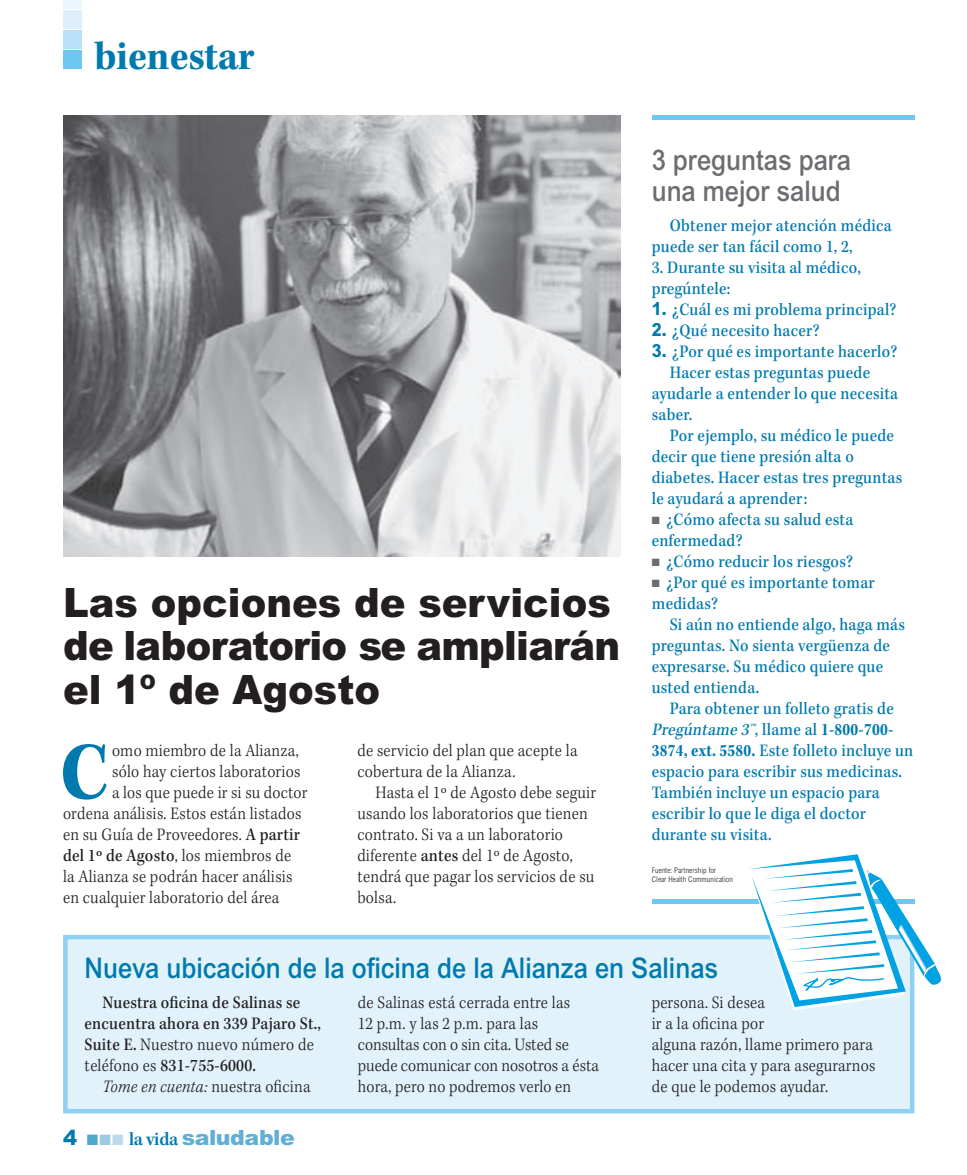
<style>
.page{position:relative;width:967px;height:1175px;background:#fff}
.page>*{position:absolute;margin:0;border:0;box-sizing:border-box;transform-origin:0 0}
.t1{font:85.2px "Kepler Std Bold Scn";color:#007aae}
.t2{font:42px "Kepler Std Bold Scn";letter-spacing:-.005em;color:#007aae}
.t3{font:900 40.5px/43.5px "Arial MT Std";color:#231f20;scale:.95 1}
.t4{font:500 28.5px "Arial MT Std";color:#007aae;scale:.9 1}
.t5{font:500 28.5px/31.5px "Arial MT Std";color:#6c6d70;scale:.9 1}
.t6{font:900 21px "Arial MT Std";letter-spacing:-.02em;color:#61afd2;scale:1.05 1}
.t7{font:500 18px/21px "Kepler Std";letter-spacing:.015em;color:#007aae;scale:.9 1}
.t8{font:300 18px/21px "Kepler Std";letter-spacing:.015em;color:#231f20;scale:.9 1}
.t9{font:500 18px/21px "Kepler Std";letter-spacing:.015em;color:#231f20;scale:.9 1}
.t10{font:300 condensed 7.8px/9.8px "Arial MT Std";letter-spacing:.01em;color:#231f20}
.s1{font-weight:500}
.s2{font-family:"Arial MT Std";font-weight:800}
.s3{color:#6c6d70}
.s4{font-style:italic}
.s5{font-family:"Kepler Std Bold Scn";font-weight:400}
.s6{font-weight:300}
.s7{color:#007aae}
.s8{color:#4fa8ce}
.s9{color:#9dcae3}
.s10{color:#bddaeb}
.s11{font-family:"Kepler Std Semibold Scn";font-weight:400;font-size:19.5px;color:#007aae}
</style>
<div class="page">
<div style="left:63px;top:934px;width:851px;height:179px;background:#e1f2fb"></div>
<div style="left:651px;top:115px;width:263px;height:5px;background:#6ec7f0"></div>
<div style="left:651px;top:898px;width:263px;height:5px;background:#6ec7f0"></div>
<img style="left:63px;top:115px;width:557px;height:441px">
<svg style="left:748px;top:854px;width:193px;height:167px"></svg>
<div style="left:63px;top:51px;width:18px;height:18px;background:#6ec7f0"></div>
<div style="left:63px;top:31px;width:18px;height:18px;background:#b9e0f6"></div>
<div style="left:63px;top:10px;width:18px;height:18px;background:#dceffa"></div>
<div style="left:63px;top:0;width:18px;height:8px;background:#eaf6fc"></div>
<h2 class="t2" style="left:95px;top:32px;width:161px">bienestar</h2>
<h3 class="t3" style="left:63px;top:579px;width:587px">Las opciones de servicios de laboratorio se ampliarán el 1º de Agosto</h3>
<h1 class="t1" style="left:60px;top:724px;width:50px">C</h1>
<p class="t8" style="left:112px;top:741px;width:209px">omo miembro de la Alianza,</p>
<p class="t8" style="left:112px;top:762px;width:211px">sólo hay ciertos laboratorios</p>
<p class="t8" style="left:112px;top:783px;width:218px">a los que puede ir si su doctor</p>
<p class="t8" style="left:63px;top:804px;width:266px">ordena análisis. Estos están listados</p>
<p class="t8" style="left:63px;top:825px;width:265px">en su Guía de Proveedores. <span class="s1">A partir</span></p>
<p class="t8" style="left:63px;top:846px;width:255px"><span class="s1">del 1º de Agosto</span>, los miembros de</p>
<p class="t8" style="left:63px;top:867px;width:256px">la Alianza se podrán hacer análisis</p>
<p class="t8" style="left:63px;top:888px;width:242px">en cualquier laboratorio del área</p>
<p class="t8" style="left:357px;top:741px;width:246px">de servicio del plan que acepte la cobertura de la Alianza.</p>
<p class="t8" style="left:357px;top:783px;width:266px;text-indent:18px">Hasta el 1º de Agosto debe seguir usando los laboratorios que tienen contrato. Si va a un laboratorio diferente <span class="s1">antes</span> del 1º de Agosto, tendrá que pagar los servicios de su bolsa.</p>
<h3 class="t5" style="left:651px;top:144px;width:223px">3 preguntas para una mejor salud</h3>
<p class="t7" style="left:651px;top:216px;width:268px;text-indent:18px">Obtener mejor atención médica puede ser tan fácil como 1, 2,</p>
<p class="t7" style="left:651px;top:258px;width:234px">3. Durante su visita al médico, pregúntele:</p>
<p class="t7" style="left:651px;top:300px;width:273px"><span class="s2">1.</span> ¿Cuál es mi problema principal?</p>
<p class="t7" style="left:651px;top:321px;width:188px"><span class="s2">2.</span> ¿Qué necesito hacer?</p>
<p class="t7" style="left:651px;top:342px;width:274px"><span class="s2">3.</span> ¿Por qué es importante hacerlo?</p>
<p class="t7" style="left:669px;top:363px;width:224px">Hacer estas preguntas puede</p>
<p class="t7" style="left:651px;top:384px;width:275px">ayudarle a entender lo que necesita</p>
<p class="t7" style="left:651px;top:405px;width:47px">saber.</p>
<p class="t7" style="left:669px;top:426px;width:250px">Por ejemplo, su médico le puede</p>
<p class="t7" style="left:651px;top:447px;width:226px">decir que tiene presión alta o</p>
<p class="t7" style="left:651px;top:468px;width:280px">diabetes. Hacer estas tres preguntas</p>
<p class="t7" style="left:651px;top:489px;width:174px">le ayudará a aprender:</p>
<p class="t7" style="left:651px;top:510px;width:225px"><span class="s3">■</span> ¿Cómo afecta su salud esta enfermedad?</p>
<p class="t7" style="left:651px;top:552px;width:225px"><span class="s3">■</span> ¿Cómo reducir los riesgos?</p>
<p class="t7" style="left:651px;top:573px;width:249px"><span class="s3">■</span> ¿Por qué es importante tomar medidas?</p>
<p class="t7" style="left:651px;top:615px;width:283px;text-indent:18px">Si aún no entiende algo, haga más preguntas. No sienta vergüenza de expresarse. Su médico quiere que usted entienda.</p>
<p class="t7" style="left:651px;top:699px;width:292px;text-indent:18px">Para obtener un folleto gratis de<br><span class="s4">Pregúntame 3™</span>, llame al <span class="s5">1-800-700-<br>3874, ext. 5580.</span> Este folleto incluye un espacio para escribir sus medicinas.<br>También incluye un espacio para escribir lo que le diga el doctor durante su visita.</p>
<p class="t10" style="left:651px;top:865px;width:83px">Fuente: Partnership for<br>Clear Health Communication</p>
<h3 class="t4" style="left:85px;top:951px;width:705px">Nueva ubicación de la oficina de la Alianza en Salinas</h3>
<p class="t9" style="left:85px;top:993px;width:264px;text-indent:18px">Nuestra oficina de Salinas se encuentra ahora en 339 Pajaro St.,<br>Suite E. <span class="s6">Nuestro nuevo número de teléfono es</span> 831-755-6000.</p>
<p class="t8" style="left:103px;top:1077px;width:232px"><span class="s4">Tome en cuenta:</span> nuestra oficina</p>
<p class="t8" style="left:357px;top:993px;width:269px">de Salinas está cerrada entre las<br>12 p.m. y las 2 p.m. para las consultas con o sin cita. Usted se puede comunicar con nosotros a ésta hora, pero no podremos verlo en</p>
<p class="t8" style="left:651px;top:993px;width:250px">persona. Si desea<br>ir a la oficina por<br>alguna razón, llame primero para hacer una cita y para asegurarnos de que le podemos ayudar.</p>
<p class="t6" style="left:63px;top:1124px;width:222px"><span class="s7">4</span> <span class="s8">■</span> <span class="s9">■</span> <span class="s10">■</span> <span class="s11">la vida</span> saludable</p>
</div>
